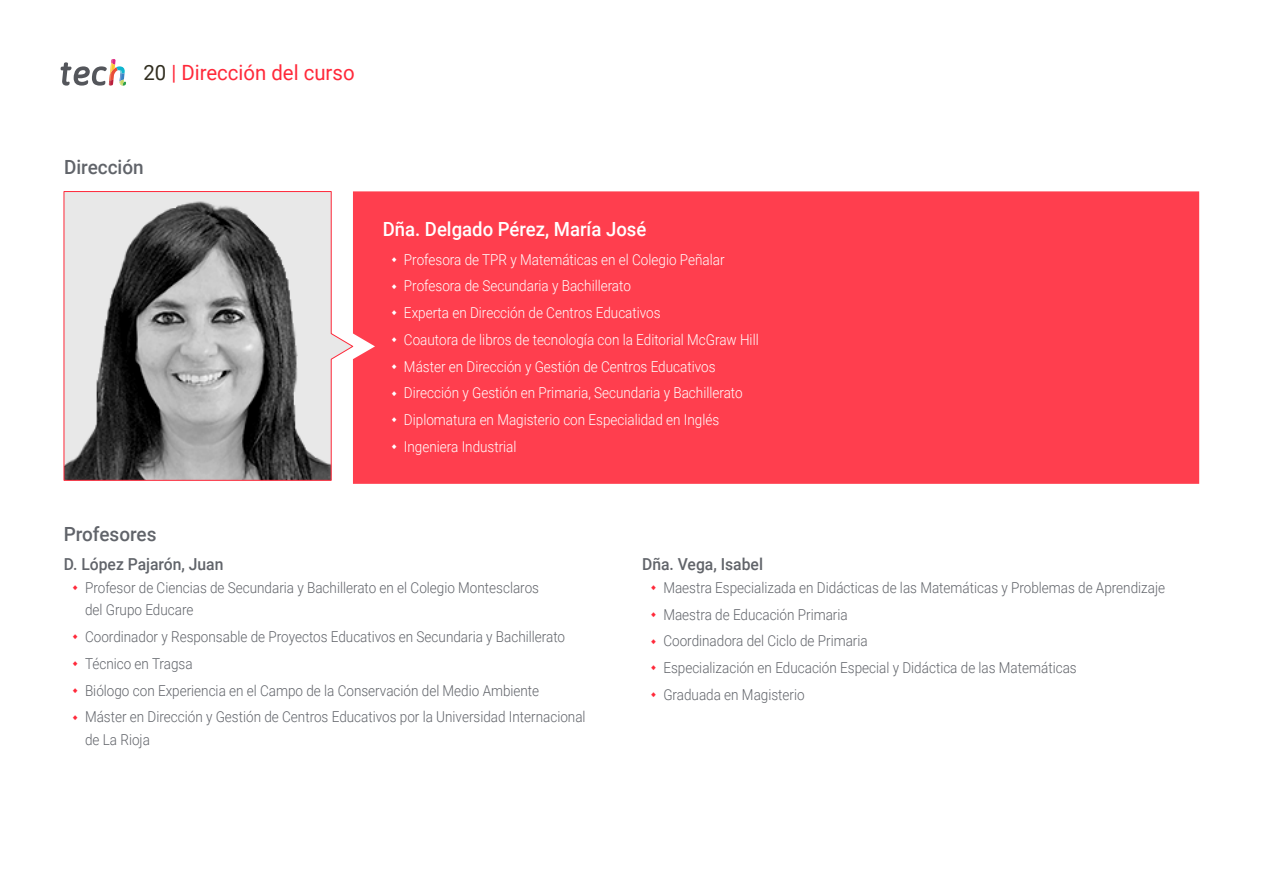
<style>
.page{position:relative;width:1263px;height:893px;background:#fff}
.page>*{position:absolute;margin:0;border:0;box-sizing:border-box;transform-origin:0 0}
.t1{font:21px "Roboto";color:#ff293a}
.t2{font:500 19.5px "Roboto";color:#fff;scale:.95 1}
.t3{font:500 19.5px "Roboto";color:#61646a}
.t4{font:500 16.5px "Roboto";color:#61646a;scale:.95 1}
.t5{font:300 15px/26.7px "Roboto";color:#61646a;scale:.9 1}
.t6{font:300 15px/26.7px "Roboto";color:#fff;scale:.9 1}
.s1{color:#312e20}
</style>
<div class="page">
<div style="left:353px;top:191px;width:846px;height:293px;background:#ff3e4e"></div>
<svg style="left:64px;top:191px;width:289px;height:290px;background:#9b9898"></svg>
<svg style="left:61px;top:59px;width:65px;height:27px"></svg>
<svg style="left:392px;top:257px;width:5px;height:5px"></svg>
<svg style="left:392px;top:284px;width:5px;height:5px"></svg>
<svg style="left:392px;top:310px;width:5px;height:5px"></svg>
<svg style="left:392px;top:337px;width:5px;height:5px"></svg>
<svg style="left:392px;top:364px;width:5px;height:5px"></svg>
<svg style="left:392px;top:391px;width:5px;height:5px"></svg>
<svg style="left:392px;top:417px;width:5px;height:5px"></svg>
<svg style="left:392px;top:444px;width:5px;height:5px"></svg>
<h1 class="t1" style="left:144px;top:57px;width:213px"><span class="s1">20</span> | Dirección del curso</h1>
<h2 class="t3" style="left:64px;top:154px;width:81px">Dirección</h2>
<h2 class="t3" style="left:64px;top:520px;width:94px">Profesores</h2>
<h2 class="t2" style="left:383px;top:215px;width:279px">Dña. Delgado Pérez, María José</h2>
<p class="t6" style="left:404px;top:245px;width:396px">Profesora de TPR y Matemáticas en el Colegio Peñalar Profesora de Secundaria y Bachillerato<br>Experta en Dirección de Centros Educativos<br>Coautora de libros de tecnología con la Editorial McGraw Hill Máster en Dirección y Gestión de Centros Educativos Dirección y Gestión en Primaria, Secundaria y Bachillerato Diplomatura en Magisterio con Especialidad en Inglés Ingeniera Industrial</p>
<p class="t4" style="left:64px;top:553px;width:170px">D. López Pajarón, Juan</p>
<p class="t5" style="left:85px;top:576px;width:506px;line-height:22.5px">Profesor de Ciencias de Secundaria y Bachillerato en el Colegio Montesclaros del Grupo Educare</p>
<p class="t5" style="left:85px;top:623px;width:558px">Coordinador y Responsable de Proyectos Educativos en Secundaria y Bachillerato Técnico en Tragsa<br>Biólogo con Experiencia en el Campo de la Conservación del Medio Ambiente<br>Máster en Dirección y Gestión de Centros Educativos por la Universidad Internacional</p>
<p class="t5" style="left:85px;top:725px;width:74px">de La Rioja</p>
<p class="t4" style="left:642px;top:553px;width:129px">Dña. Vega, Isabel</p>
<p class="t5" style="left:663px;top:573px;width:559px">Maestra Especializada en Didácticas de las Matemáticas y Problemas de Aprendizaje Maestra de Educación Primaria<br>Coordinadora del Ciclo de Primaria<br>Especialización en Educación Especial y Didáctica de las Matemáticas<br>Graduada en Magisterio</p>
</div>
